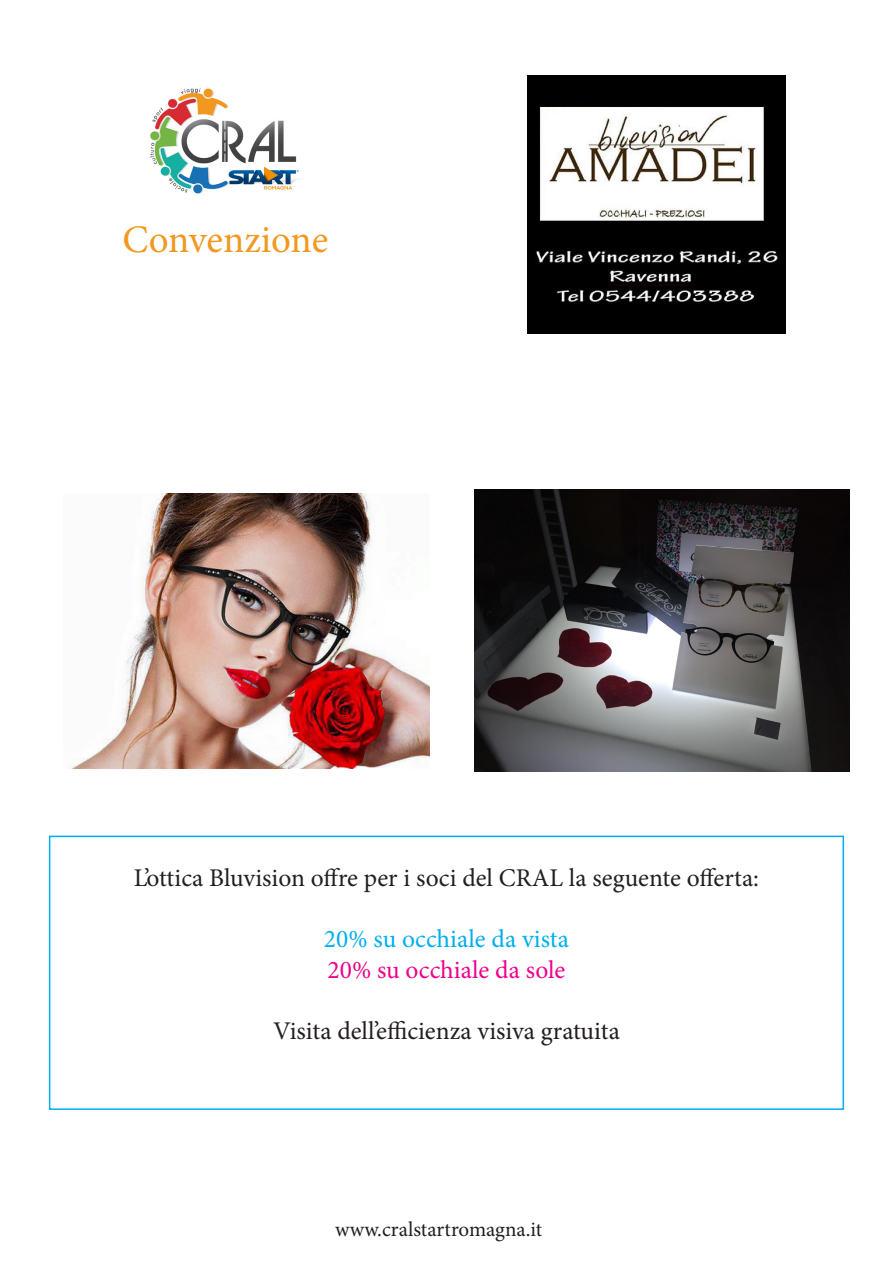
<style>
.page{position:relative;width:893px;height:1263px;background:#fff}
.page>*{position:absolute;margin:0;border:0;box-sizing:border-box;transform-origin:0 0}
.t1{font:39px "Minion Pro";color:#f29820}
.t2{font:25.5px "Minion Pro";color:#231f20}
.t3{font:25.5px "Minion Pro";color:#00aeef}
.t4{font:25.5px "Minion Pro";color:#ed028c}
.t5{font:21px "Minion Pro";color:#231f20}
</style>
<div class="page">
<img style="left:150px;top:87px;width:149px;height:107px">
<div style="left:49px;top:836px;width:795px;height:274px;border:2px solid #00aeef"></div>
<img style="left:527px;top:75px;width:259px;height:259px">
<img style="left:72px;top:494px;width:357px;height:274px">
<img style="left:474px;top:490px;width:375px;height:281px">
<p class="t1" style="left:122px;top:214px;width:208px">Convenzione</p>
<p class="t2" style="left:134px;top:861px;width:627px">L’ottica Bluvision offre per i soci del CRAL la seguente offerta:</p>
<p class="t3" style="left:324px;top:922px;width:247px">20% su occhiale da vista</p>
<p class="t4" style="left:328px;top:953px;width:239px">20% su occhiale da sole</p>
<p class="t2" style="left:273px;top:1014px;width:348px">Visita dell’efficienza visiva gratuita</p>
<p class="t5" style="left:335px;top:1216px;width:209px">www.cralstartromagna.it</p>
</div>
